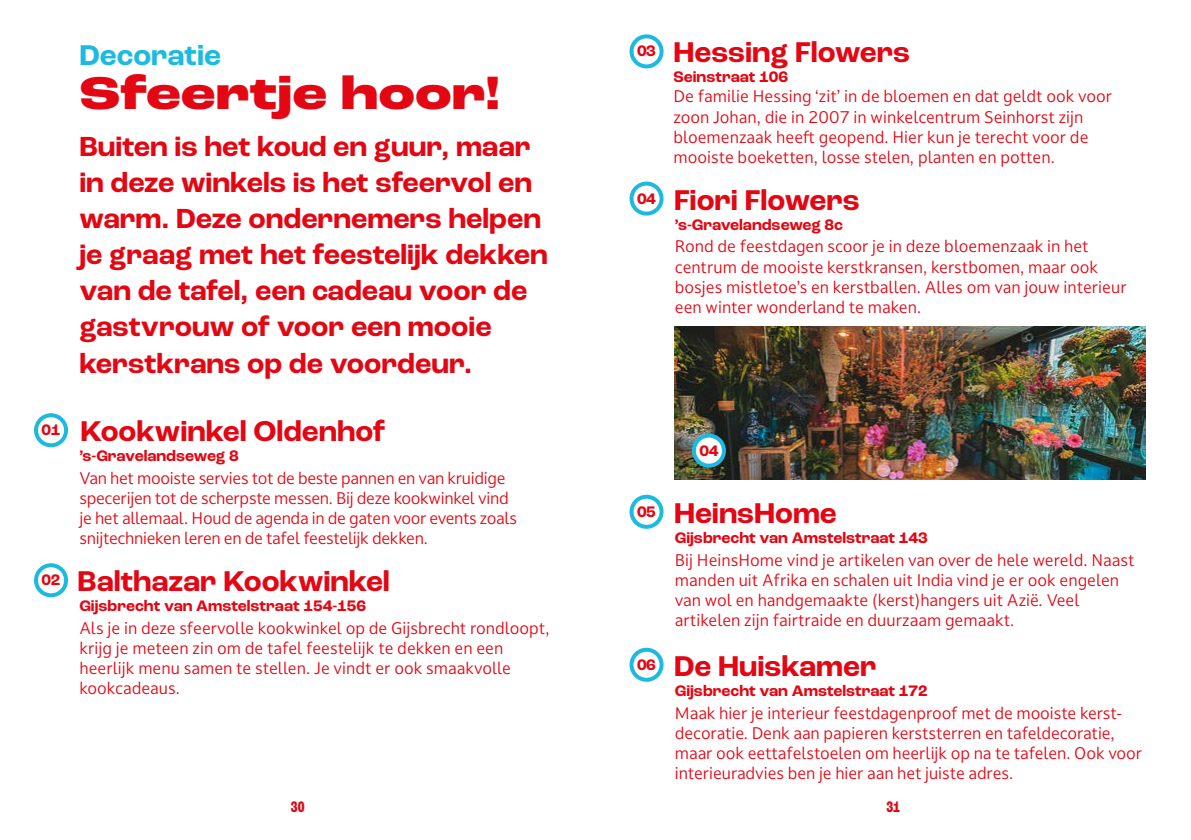
<style>
.page{position:relative;width:1191px;height:840px;background:#fff}
.page>*{position:absolute;margin:0;border:0;box-sizing:border-box;transform-origin:0 0}
.t1{font:800 expanded 48px "Roc Grotesk";color:#e30613}
.t2{font:700 30px "Roc Grotesk";color:#e30613}
.t3{font:700 30px "Roc Grotesk";color:#1dbadf}
.t4{font:700 29px/36px "Roc Grotesk";color:#e30613}
.t5{font:16px/20px "Darkmode Darkmode On";color:#e30613}
.t6{font:16px/20px "Darkmode Darkmode On";letter-spacing:-.02em;color:#e30613}
.t7{font:700 16px "Roc Grotesk";color:#e30613}
.t8{font:700 condensed 16px "Roc Grotesk";color:#e30613}
</style>
<div class="page">
<div style="left:34px;top:413px;width:34px;height:34px;border:4px solid #1dbadf;border-radius:50%"></div>
<div style="left:34px;top:563px;width:34px;height:34px;border:4px solid #1dbadf;border-radius:50%"></div>
<div style="left:629px;top:34px;width:34px;height:34px;border:4px solid #1dbadf;border-radius:50%"></div>
<div style="left:629px;top:181px;width:34px;height:34px;border:4px solid #1dbadf;border-radius:50%"></div>
<img style="left:675px;top:326px;width:470px;height:153px">
<svg style="left:631px;top:496px;width:30px;height:30px"></svg>
<div style="left:629px;top:494px;width:34px;height:34px;border:4px solid #1dbadf;border-radius:50%"></div>
<svg style="left:631px;top:649px;width:30px;height:30px"></svg>
<div style="left:629px;top:647px;width:34px;height:34px;border:4px solid #1dbadf;border-radius:50%"></div>
<div style="left:694px;top:435px;width:30px;height:30px;background:#fff;border-radius:50%"></div>
<div style="left:692px;top:433px;width:34px;height:34px;border:4px solid #1dbadf;border-radius:50%"></div>
<h2 class="t3" style="left:79px;top:36px;width:143px">Decoratie</h2>
<h1 class="t1" style="left:79px;top:63px;width:422px">Sfeertje hoor!</h1>
<h3 class="t4" style="left:79px;top:129px;width:470px">Buiten is het koud en guur, maar in deze winkels is het sfeervol en warm. Deze ondernemers helpen je graag met het feestelijk dekken van de tafel, een cadeau voor de gastvrouw of voor een mooie kerstkrans op de voordeur.</h3>
<h2 class="t2" style="left:42px;top:412px;width:345px"><sup>01</sup> Kookwinkel Oldenhof</h2>
<p class="t7" style="left:79px;top:446px;width:161px">’s-Gravelandseweg 8</p>
<p class="t6" style="left:79px;top:467px;width:439px">Van het mooiste servies tot de beste pannen en van kruidige specerijen tot de scherpste messen. Bij deze kookwinkel vind je het allemaal. Houd de agenda in de gaten voor events zoals snijtechnieken leren en de tafel feestelijk dekken.</p>
<h2 class="t2" style="left:42px;top:562px;width:350px"><sup>02</sup> Balthazar Kookwinkel</h2>
<p class="t7" style="left:79px;top:595px;width:288px">Gijsbrecht van Amstelstraat 154-156</p>
<p class="t5" style="left:79px;top:617px;width:472px">Als je in deze sfeervolle kookwinkel op de Gijsbrecht rondloopt, krijg je meteen zin om de tafel feestelijk te dekken en een heerlijk menu samen te stellen. Je vindt er ook smaakvolle kookcadeaus.</p>
<h2 class="t2" style="left:637px;top:34px;width:274px"><sup>03</sup> Hessing Flowers</h2>
<p class="t7" style="left:673px;top:67px;width:116px">Seinstraat 106</p>
<p class="t5" style="left:673px;top:86px;width:440px">De familie Hessing ‘zit’ in de bloemen en dat geldt ook voor zoon Johan, die in 2007 in winkelcentrum Seinhorst zijn bloemenzaak heeft geopend. Hier kun je terecht voor de mooiste boeketten, losse stelen, planten en potten.</p>
<h2 class="t2" style="left:637px;top:181px;width:224px"><sup>04</sup> Fiori Flowers</h2>
<p class="t7" style="left:675px;top:214px;width:170px">’s-Gravelandseweg 8c</p>
<p class="t5" style="left:675px;top:236px;width:453px">Rond de feestdagen scoor je in deze bloemenzaak in het centrum de mooiste kerstkransen, kerstbomen, maar ook bosjes mistletoe’s en kerstballen. Alles om van jouw interieur een winter wonderland te maken.</p>
<p class="t7" style="left:699px;top:440px;width:20px">04</p>
<h2 class="t2" style="left:637px;top:494px;width:201px"><sup>05</sup> HeinsHome</h2>
<p class="t7" style="left:675px;top:527px;width:254px">Gijsbrecht van Amstelstraat 143</p>
<p class="t5" style="left:675px;top:549px;width:461px">Bij HeinsHome vind je artikelen van over de hele wereld. Naast manden uit Afrika en schalen uit India vind je er ook engelen van wol en handgemaakte (kerst)hangers uit Azië. Veel artikelen zijn fairtraide en duurzaam gemaakt.</p>
<h2 class="t2" style="left:637px;top:647px;width:241px"><sup>06</sup> De Huiskamer</h2>
<p class="t7" style="left:675px;top:680px;width:254px">Gijsbrecht van Amstelstraat 172</p>
<p class="t5" style="left:675px;top:702px;width:469px">Maak hier je interieur feestdagenproof met de mooiste kerst&shy;decoratie. Denk aan papieren kerststerren en tafeldecoratie, maar ook eettafelstoelen om heerlijk op na te tafelen. Ook voor interieuradvies ben je hier aan het juiste adres.</p>
<p class="t8" style="left:291px;top:796px;width:15px">30</p>
<p class="t8" style="left:886px;top:796px;width:15px">31</p>
</div>
